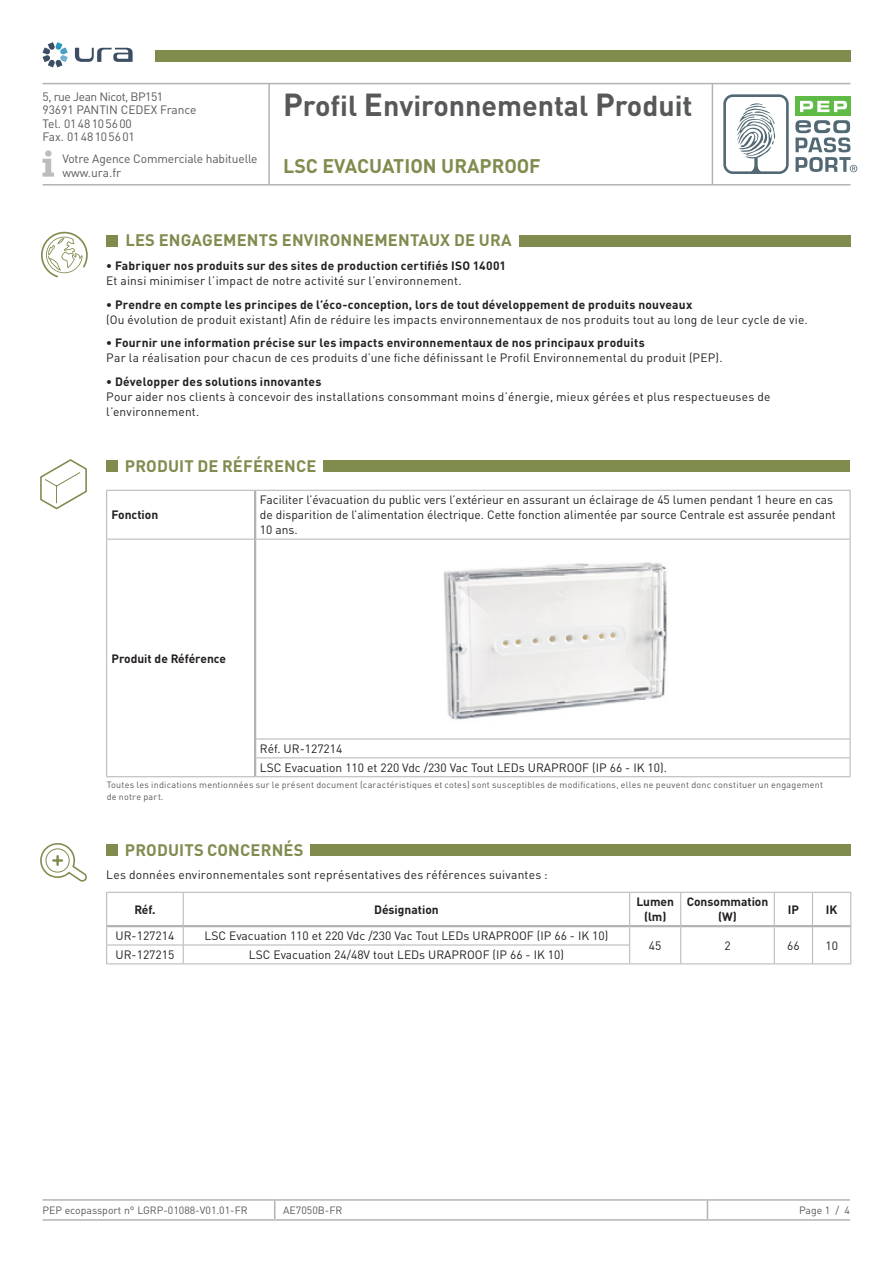
<style>
.page{position:relative;width:893px;height:1263px;background:#fff}
.page>*{position:absolute;margin:0;border:0;box-sizing:border-box;transform-origin:0 0}
.t1{font:700 28.5px "DIN Pro";color:#57585a}
.t2{font:700 19.5px "DIN Pro";color:#7f8c4e}
.t3{font:700 16.5px "DIN Pro";letter-spacing:.01em;color:#7f8c4e}
.t4{font:12px/15px "DIN Pro";letter-spacing:.015em;color:#231f20}
.t5{font:700 12px/15px "DIN Pro";letter-spacing:.015em;color:#231f20;text-align:center}
.t6{font:12px/13.5px "DIN Pro";letter-spacing:-.01em;color:#57585a}
.t7{font:10.5px "DIN Pro";color:#57585a}
.t8{font:9px/12px "DIN Pro";letter-spacing:.025em;color:#57585a}
.s1{font-size:31.5px}
</style>
<div class="page">
<hr style="left:43px;top:1199px;width:232px;height:2px;background:#b2b3b7">
<hr style="left:275px;top:1199px;width:432px;height:2px;background:#b2b3b7">
<svg style="left:274px;top:1201px;width:1px;height:18px"></svg>
<hr style="left:707px;top:1199px;width:143px;height:2px;background:#b2b3b7">
<svg style="left:707px;top:1201px;width:1px;height:18px"></svg>
<hr style="left:43px;top:1219px;width:232px;height:2px;background:#b2b3b7">
<hr style="left:275px;top:1219px;width:432px;height:2px;background:#b2b3b7">
<hr style="left:707px;top:1219px;width:143px;height:2px;background:#b2b3b7">
<div style="left:795px;top:97px;width:56px;height:19px;background:#60bb46"></div>
<svg style="left:800px;top:101px;width:47px;height:11px"></svg>
<svg style="left:723px;top:94px;width:66px;height:80px"></svg>
<svg style="left:795px;top:120px;width:62px;height:52px"></svg>
<hr style="left:43px;top:83px;width:807px;height:1px;background:#b2b3b7">
<hr style="left:43px;top:184px;width:807px;height:2px;background:#b2b3b7">
<hr style="left:268px;top:84px;width:2px;height:100px;background:#b2b3b7">
<hr style="left:712px;top:84px;width:1px;height:100px;background:#b2b3b7">
<div style="left:155px;top:50px;width:695px;height:12px;background:#7f8c4e"></div>
<svg style="left:43px;top:150px;width:11px;height:27px"></svg>
<svg style="left:41px;top:232px;width:47px;height:45px"></svg>
<svg style="left:43px;top:42px;width:25px;height:25px"></svg>
<svg style="left:75px;top:48px;width:58px;height:14px"></svg>
<div style="left:106px;top:235px;width:12px;height:11px;background:#7f8c4e"></div>
<div style="left:519px;top:235px;width:331px;height:11px;background:#7f8c4e"></div>
<div style="left:106px;top:844px;width:12px;height:12px;background:#7f8c4e"></div>
<div style="left:310px;top:844px;width:540px;height:12px;background:#7f8c4e"></div>
<div style="left:106px;top:460px;width:12px;height:12px;background:#7f8c4e"></div>
<div style="left:323px;top:460px;width:527px;height:12px;background:#7f8c4e"></div>
<hr style="left:106px;top:490px;width:149px;height:1px;background:#b2b3b7">
<hr style="left:106px;top:491px;width:1px;height:48px;background:#b2b3b7">
<hr style="left:106px;top:539px;width:148px;height:1px;background:#b2b3b7">
<hr style="left:106px;top:539px;width:1px;height:200px;background:#b2b3b7">
<svg style="left:106px;top:739px;width:1px;height:37px"></svg>
<hr style="left:106px;top:776px;width:149px;height:1px;background:#b2b3b7">
<hr style="left:255px;top:776px;width:595px;height:1px;background:#b2b3b7">
<hr style="left:255px;top:490px;width:595px;height:1px;background:#b2b3b7">
<hr style="left:850px;top:491px;width:1px;height:48px;background:#b2b3b7">
<hr style="left:256px;top:539px;width:594px;height:1px;background:#b2b3b7">
<hr style="left:850px;top:539px;width:1px;height:200px;background:#b2b3b7">
<hr style="left:256px;top:739px;width:594px;height:1px;background:#b2b3b7">
<hr style="left:256px;top:757px;width:594px;height:1px;background:#b2b3b7">
<svg style="left:850px;top:739px;width:1px;height:37px"></svg>
<hr style="left:254px;top:491px;width:2px;height:48px;background:#b2b3b7">
<hr style="left:254px;top:539px;width:2px;height:200px;background:#b2b3b7">
<svg style="left:254px;top:739px;width:2px;height:37px"></svg>
<img style="left:443px;top:562px;width:224px;height:158px">
<hr style="left:106px;top:892px;width:77px;height:1px;background:#b2b3b7">
<hr style="left:183px;top:892px;width:447px;height:1px;background:#b2b3b7">
<hr style="left:183px;top:893px;width:1px;height:32px;background:#b2b3b7">
<hr style="left:630px;top:892px;width:51px;height:1px;background:#b2b3b7">
<hr style="left:629px;top:893px;width:1px;height:32px;background:#b2b3b7">
<hr style="left:681px;top:892px;width:93px;height:1px;background:#b2b3b7">
<hr style="left:680px;top:893px;width:1px;height:32px;background:#b2b3b7">
<hr style="left:774px;top:892px;width:39px;height:1px;background:#b2b3b7">
<hr style="left:774px;top:893px;width:1px;height:32px;background:#b2b3b7">
<hr style="left:813px;top:892px;width:38px;height:1px;background:#b2b3b7">
<hr style="left:106px;top:945px;width:77px;height:1px;background:#b2b3b7">
<hr style="left:183px;top:945px;width:447px;height:1px;background:#b2b3b7">
<svg style="left:183px;top:927px;width:1px;height:36px"></svg>
<svg style="left:629px;top:927px;width:1px;height:36px"></svg>
<svg style="left:680px;top:927px;width:1px;height:36px"></svg>
<svg style="left:774px;top:927px;width:1px;height:36px"></svg>
<hr style="left:106px;top:963px;width:77px;height:1px;background:#b2b3b7">
<hr style="left:183px;top:963px;width:447px;height:1px;background:#b2b3b7">
<hr style="left:630px;top:963px;width:51px;height:1px;background:#b2b3b7">
<hr style="left:681px;top:963px;width:93px;height:1px;background:#b2b3b7">
<hr style="left:774px;top:963px;width:39px;height:1px;background:#b2b3b7">
<hr style="left:813px;top:963px;width:38px;height:1px;background:#b2b3b7">
<hr style="left:107px;top:925px;width:76px;height:2px;background:#b2b3b7">
<hr style="left:183px;top:925px;width:447px;height:2px;background:#b2b3b7">
<hr style="left:630px;top:925px;width:51px;height:2px;background:#b2b3b7">
<hr style="left:681px;top:925px;width:93px;height:2px;background:#b2b3b7">
<hr style="left:774px;top:925px;width:38px;height:2px;background:#b2b3b7">
<hr style="left:813px;top:925px;width:37px;height:2px;background:#b2b3b7">
<hr style="left:106px;top:893px;width:1px;height:33px;background:#b2b3b7">
<svg style="left:106px;top:926px;width:1px;height:37px"></svg>
<hr style="left:812px;top:893px;width:1px;height:33px;background:#b2b3b7">
<hr style="left:850px;top:893px;width:1px;height:33px;background:#b2b3b7">
<svg style="left:812px;top:926px;width:1px;height:37px"></svg>
<svg style="left:850px;top:926px;width:1px;height:37px"></svg>
<svg style="left:40px;top:459px;width:47px;height:50px"></svg>
<svg style="left:40px;top:843px;width:47px;height:39px"></svg>
<p class="t6" style="left:43px;top:89px;width:156px">5, rue Jean Nicot, BP151<br>93691 PANTIN CEDEX France<br>Tel. 0148105600<br>Fax. 0148105601</p>
<p class="t6" style="left:62px;top:152px;width:197px">Votre Agence Commerciale habituelle www.ura.fr</p>
<h1 class="t1" style="left:283px;top:82px;width:411px"><span class="s1">P</span>rofil <span class="s1">E</span>nvironnemental <span class="s1">P</span>roduit</h1>
<h2 class="t2" style="left:283px;top:149px;width:259px">LSC EVACUATION URAPROOF</h2>
<h3 class="t3" style="left:125px;top:227px;width:388px">LES ENGAGEMENTS ENVIRONNEMENTAUX DE URA</h3>
<p class="t5" style="left:106px;top:257px;width:401px">• Fabriquer nos produits sur des sites de production certifiés ISO 14001</p>
<p class="t4" style="left:106px;top:273px;width:357px">Et ainsi minimiser l’impact de notre activité sur l’environnement.</p>
<p class="t5" style="left:106px;top:295px;width:588px">• Prendre en compte les principes de l’éco-conception, lors de tout développement de produits nouveaux</p>
<p class="t4" style="left:106px;top:311px;width:703px">(Ou évolution de produit existant) Afin de réduire les impacts environnementaux de nos produits tout au long de leur cycle de vie.</p>
<p class="t5" style="left:106px;top:334px;width:540px">• Fournir une information précise sur les impacts environnementaux de nos principaux produits</p>
<p class="t4" style="left:106px;top:350px;width:618px">Par la réalisation pour chacun de ces produits d’une fiche définissant le Profil Environnemental du produit (PEP).</p>
<p class="t5" style="left:106px;top:372px;width:217px">• Développer des solutions innovantes</p>
<p class="t4" style="left:106px;top:388px;width:666px">Pour aider nos clients à concevoir des installations consommant moins d’énergie, mieux gérées et plus respectueuses de l’environnement.</p>
<h3 class="t3" style="left:125px;top:452px;width:193px">PRODUIT DE RÉFÉRENCE</h3>
<p class="t5" style="left:112px;top:506px;width:48px">Fonction</p>
<p class="t4" style="left:260px;top:492px;width:577px">Faciliter l’évacuation du public vers l’extérieur en assurant un éclairage de 45 lumen pendant 1 heure en cas de disparition de l’alimentation électrique. Cette fonction alimentée par source Centrale est assurée pendant<br>10 ans.</p>
<p class="t5" style="left:112px;top:649px;width:116px">Produit de Référence</p>
<p class="t4" style="left:260px;top:739px;width:408px;line-height:18.9px">Réf. UR-127214<br>LSC Evacuation 110 et 220 Vdc /230 Vac Tout LEDs URAPROOF (IP 66 - IK 10).</p>
<p class="t8" style="left:107px;top:779px;width:718px">Toutes les indications mentionnées sur le présent document (caractéristiques et cotes) sont susceptibles de modifications, elles ne peuvent donc constituer un engagement de notre part.</p>
<h3 class="t3" style="left:125px;top:836px;width:180px">PRODUITS CONCERNÉS</h3>
<p class="t4" style="left:106px;top:867px;width:443px">Les données environnementales sont représentatives des références suivantes :</p>
<p class="t5" style="left:134px;top:900px;width:23px">Réf.</p>
<p class="t5" style="left:374px;top:900px;width:66px">Désignation</p>
<p class="t5" style="left:636px;top:893px;width:39px">Lumen (lm)</p>
<p class="t5" style="left:687px;top:893px;width:83px">Consommation (W)</p>
<p class="t5" style="left:788px;top:900px;width:13px">IP</p>
<p class="t5" style="left:826px;top:900px;width:13px">IK</p>
<p class="t4" style="left:116px;top:928px;width:60px">UR-127214</p>
<p class="t4" style="left:205px;top:928px;width:405px">LSC Evacuation 110 et 220 Vdc /230 Vac Tout LEDs URAPROOF (IP 66 - IK 10)</p>
<p class="t4" style="left:649px;top:937px;width:14px">45</p>
<p class="t4" style="left:724px;top:937px;width:8px">2</p>
<p class="t4" style="left:787px;top:937px;width:14px">66</p>
<p class="t4" style="left:825px;top:937px;width:14px">10</p>
<p class="t4" style="left:116px;top:947px;width:60px">UR-127215</p>
<p class="t4" style="left:249px;top:947px;width:317px">LSC Evacuation 24/48V tout LEDs URAPROOF (IP 66 - IK 10)</p>
<p class="t7" style="left:43px;top:1203px;width:207px">PEP ecopassport n° LGRP-01088-V01.01-FR</p>
<p class="t7" style="left:283px;top:1203px;width:61px">AE7050B-FR</p>
<p class="t7" style="left:799px;top:1203px;width:53px">Page 1 / 4</p>
</div>
